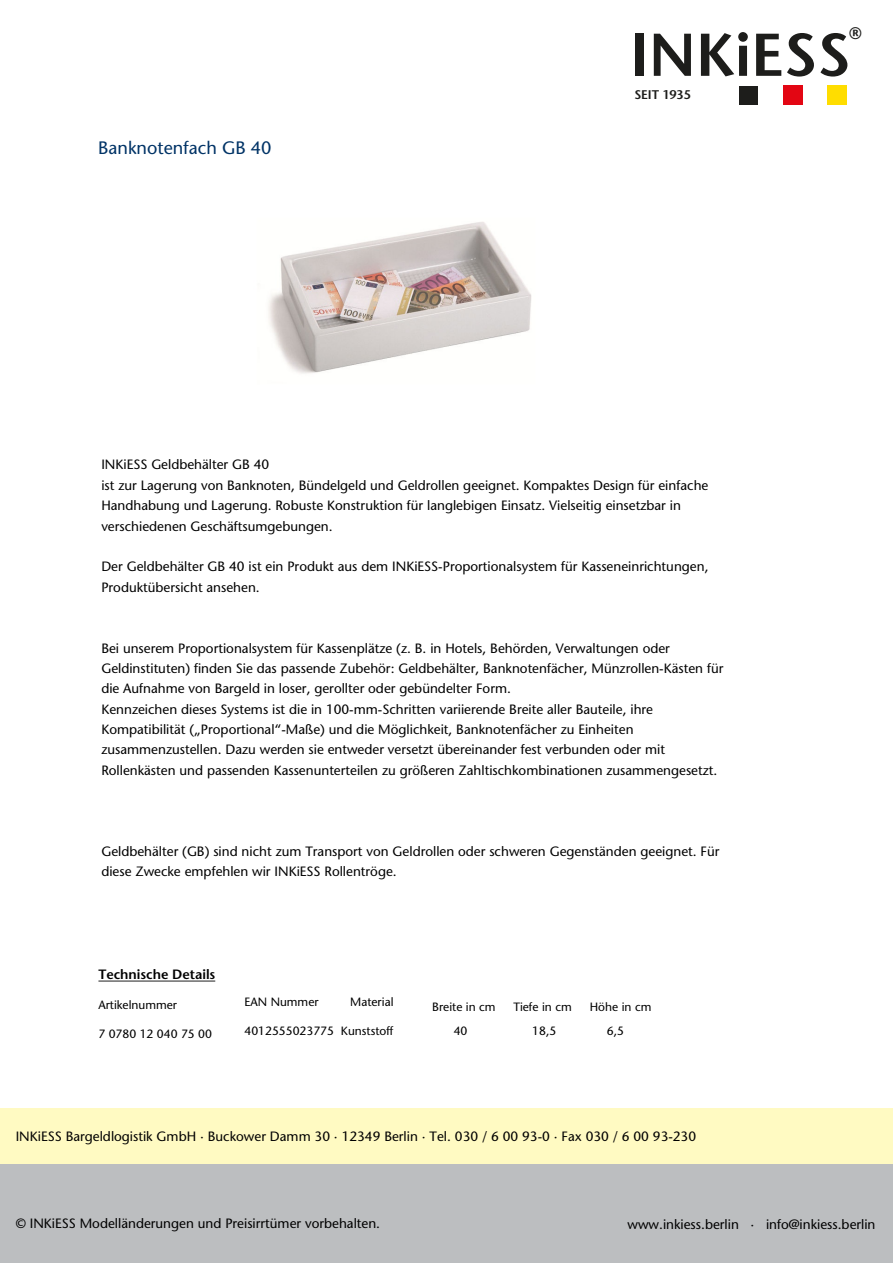
<style>
.page{position:relative;width:893px;height:1263px;background:#fff}
.page>*{position:absolute;margin:0;border:0;box-sizing:border-box;transform-origin:0 0}
.t1{font:600 60.15px "Stone Sans Std";color:#1d1d1b}
.t2{font:500 18px "Stone Sans Std";color:#036}
.t3{font:600 16.65px "Stone Sans Std";color:#1d1d1b}
.t4{font:500 13.5px/20.2px "Stone Sans Std";color:#000}
.t5{font:600 13.5px "Stone Sans Std";color:#000}
.t6{font:600 12.6px "Stone Sans Std";letter-spacing:-.01em;color:#1d1d1b}
.t7{font:500 12px "Stone Sans Std";color:#000}
</style>
<div class="page">
<img style="left:268px;top:222px;width:264px;height:152px">
<hr style="left:98px;top:980px;width:117px;height:1px;background:#000">
<div style="left:0;top:1163px;width:893px;height:100px;background:#bcbec0"></div>
<div style="left:0;top:1108px;width:893px;height:55px;background:#fffac2"></div>
<div style="left:827px;top:85px;width:19px;height:20px;background:#fd0"></div>
<div style="left:739px;top:86px;width:19px;height:19px;background:#1d1d1b"></div>
<div style="left:783px;top:85px;width:19px;height:20px;background:#e30613"></div>
<h2 class="t2" style="left:98px;top:137px;width:175px">Banknotenfach GB 40</h2>
<h1 class="t1" style="left:630px;top:19px;width:222px">INKiESS</h1>
<p class="t3" style="left:849px;top:23px;width:14px">®</p>
<p class="t6" style="left:634px;top:87px;width:58px">SEIT 1935</p>
<p class="t4" style="left:101px;top:454px;width:608px">INKiESS Geldbehälter GB 40<br>ist zur Lagerung von Banknoten, Bündelgeld und Geldrollen geeignet. Kompaktes Design für einfache Handhabung und Lagerung. Robuste Konstruktion für langlebigen Einsatz. Vielseitig einsetzbar in verschiedenen Geschäftsumgebungen.</p>
<p class="t4" style="left:101px;top:556px;width:609px;line-height:20.7px">Der Geldbehälter GB 40 ist ein Produkt aus dem INKiESS-Proportionalsystem für Kasseneinrichtungen,<br>Produktübersicht ansehen.</p>
<p class="t4" style="left:101px;top:638px;width:624px">Bei unserem Proportionalsystem für Kassenplätze (z. B. in Hotels, Behörden, Verwaltungen oder Geldinstituten) finden Sie das passende Zubehör: Geldbehälter, Banknotenfächer, Münzrollen-Kästen für die Aufnahme von Bargeld in loser, gerollter oder gebündelter Form.<br>Kennzeichen dieses Systems ist die in 100-mm-Schritten variierende Breite aller Bauteile, ihre Kompatibilität („Proportional“-Maße) und die Möglichkeit, Banknotenfächer zu Einheiten zusammenzustellen. Dazu werden sie entweder versetzt übereinander fest verbunden oder mit Rollenkästen und passenden Kassenunterteilen zu größeren Zahltischkombinationen zusammengesetzt.</p>
<p class="t4" style="left:101px;top:841px;width:620px">Geldbehälter (GB) sind nicht zum Transport von Geldrollen oder schweren Gegenständen geeignet. Für diese Zwecke empfehlen wir INKiESS Rollentröge.</p>
<p class="t5" style="left:98px;top:966px;width:119px">Technische Details</p>
<p class="t7" style="left:98px;top:997px;width:80px">Artikelnummer</p>
<p class="t7" style="left:98px;top:1026px;width:115px">7 0780 12 040 75 00</p>
<p class="t7" style="left:454px;top:1023px;width:15px">40</p>
<p class="t7" style="left:532px;top:1023px;width:26px">18,5</p>
<p class="t7" style="left:607px;top:1023px;width:19px">6,5</p>
<p class="t7" style="left:244px;top:995px;width:76px">EAN Nummer</p>
<p class="t7" style="left:350px;top:995px;width:45px">Material</p>
<p class="t7" style="left:244px;top:1023px;width:151px">4012555023775 Kunststoff</p>
<p class="t7" style="left:432px;top:999px;width:65px">Breite in cm</p>
<p class="t7" style="left:513px;top:999px;width:60px">Tiefe in cm</p>
<p class="t7" style="left:590px;top:999px;width:63px">Höhe in cm</p>
<p class="t4" style="left:16px;top:1126px;width:682px">INKiESS Bargeldlogistik GmbH · Buckower Damm 30 · 12349 Berlin · Tel. 030 / 6 00 93-0 · Fax 030 / 6 00 93-230</p>
<p class="t4" style="left:16px;top:1213px;width:366px">© INKiESS Modelländerungen und Preisirrtümer vorbehalten.</p>
<p class="t4" style="left:628px;top:1214px;width:249px">www.inkiess.berlin · info@inkiess.berlin</p>
</div>
